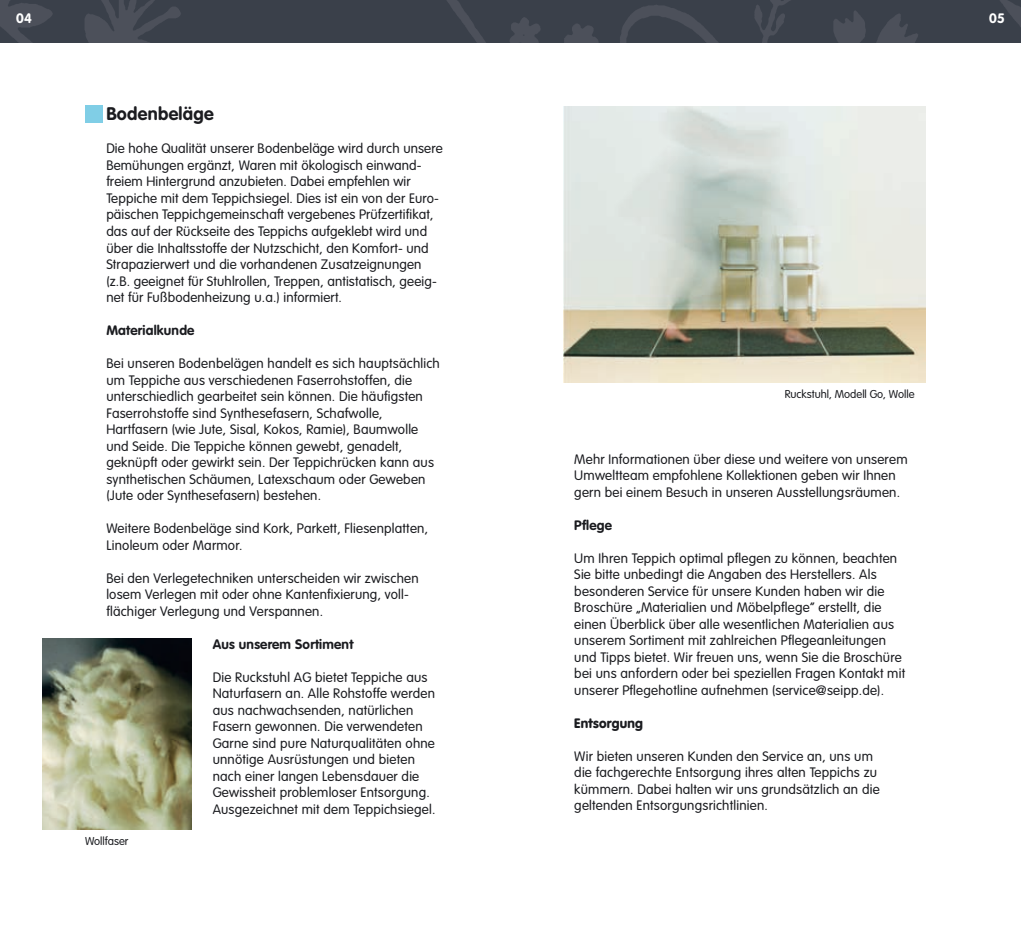
<style>
.page{position:relative;width:1021px;height:936px;background:#fff}
.page>*{position:absolute;margin:0;border:0;box-sizing:border-box;transform-origin:0 0}
.t1{font:700 18px "VAG Rounded";letter-spacing:.015em;color:#1b1c20}
.t2{font:300 13.5px/16.5px "VAG Rounded";letter-spacing:.015em;color:#1b1c20}
.t3{font:700 13.5px "VAG Rounded";letter-spacing:.015em;color:#1b1c20}
.t4{font:900 13.5px "VAG Rounded";letter-spacing:.015em;color:#1b1c20}
.t5{font:700 13.5px "VAG Rounded";color:#fff}
.t6{font:300 11.25px "VAG Rounded";color:#1b1c20}
</style>
<div class="page">
<img style="left:43px;top:638px;width:148px;height:191px">
<img style="left:563px;top:106px;width:362px;height:277px">
<img style="left:0;top:0;width:1020px;height:43px">
<div style="left:85px;top:105px;width:17px;height:17px;background:#80cee6"></div>
<p class="t5" style="left:16px;top:11px;width:17px">04</p>
<p class="t5" style="left:989px;top:11px;width:17px">05</p>
<h1 class="t1" style="left:106px;top:103px;width:109px">Bodenbeläge</h1>
<p class="t2" style="left:106px;top:140px;width:338px">Die hohe Qualität unserer Bodenbeläge wird durch unsere Bemühungen ergänzt, Waren mit ökologisch einwand&shy;freiem Hintergrund anzubieten. Dabei empfehlen wir Teppiche mit dem Teppichsiegel. Dies ist ein von der Euro&shy;päischen Teppichgemeinschaft vergebenes Prüfzertifikat, das auf der Rückseite des Teppichs aufgeklebt wird und über die Inhaltsstoffe der Nutzschicht, den Komfort- und Strapazierwert und die vorhandenen Zusatzeignungen (z.B. geeignet für Stuhlrollen, Treppen, antistatisch, geeig&shy;net für Fußbodenheizung u.a.) informiert.</p>
<p class="t3" style="left:106px;top:322px;width:90px">Materialkunde</p>
<p class="t2" style="left:106px;top:355px;width:335px">Bei unseren Bodenbelägen handelt es sich hauptsächlich um Teppiche aus verschiedenen Faserrohstoffen, die unterschiedlich gearbeitet sein können. Die häufigsten Faserrohstoffe sind Synthesefasern, Schafwolle, Hartfasern (wie Jute, Sisal, Kokos, Ramie), Baumwolle und Seide. Die Teppiche können gewebt, genadelt, geknüpft oder gewirkt sein. Der Teppichrücken kann aus synthetischen Schäumen, Latexschaum oder Geweben (Jute oder Synthesefasern) bestehen.</p>
<p class="t2" style="left:106px;top:520px;width:323px">Weitere Bodenbeläge sind Kork, Parkett, Fliesenplatten,<br>Linoleum oder Marmor.</p>
<p class="t2" style="left:106px;top:569px;width:314px">Bei den Verlegetechniken unterscheiden wir zwischen losem Verlegen mit oder ohne Kantenfixierung, voll&shy;flächiger Verlegung und Verspannen.</p>
<p class="t3" style="left:213px;top:636px;width:142px">Aus unserem Sortiment</p>
<p class="t2" style="left:213px;top:668px;width:224px">Die Ruckstuhl AG bietet Teppiche aus Naturfasern an. Alle Rohstoffe werden aus nachwachsenden, natürlichen Fasern gewonnen. Die verwendeten Garne sind pure Naturqualitäten ohne unnötige Ausrüstungen und bieten nach einer langen Lebensdauer die Gewissheit problemloser Entsorgung.<br>Ausgezeichnet mit dem Teppichsiegel.</p>
<p class="t6" style="left:85px;top:834px;width:45px">Wollfaser</p>
<p class="t6" style="left:784px;top:388px;width:131px">Ruckstuhl, Modell Go, Wolle</p>
<p class="t2" style="left:574px;top:450px;width:335px">Mehr Informationen über diese und weitere von unserem<br>Umweltteam empfohlene Kollektionen geben wir Ihnen gern bei einem Besuch in unseren Ausstellungsräumen.</p>
<p class="t3" style="left:574px;top:517px;width:39px">Pflege</p>
<p class="t2" style="left:574px;top:549px;width:332px">Um Ihren Teppich optimal pflegen zu können, beachten Sie bitte unbedingt die Angaben des Herstellers. Als besonderen Service für unsere Kunden haben wir die Broschüre „Materialien und Möbelpflege“ erstellt, die einen Überblick über alle wesentlichen Materialien aus unserem Sortiment mit zahlreichen Pflegeanleitungen und Tipps bietet. Wir freuen uns, wenn Sie die Broschüre bei uns anfordern oder bei speziellen Fragen Kontakt mit unserer Pflegehotline aufnehmen (service@seipp.de).</p>
<p class="t4" style="left:574px;top:714px;width:70px">Entsorgung</p>
<p class="t2" style="left:574px;top:747px;width:307px">Wir bieten unseren Kunden den Service an, uns um die fachgerechte Entsorgung ihres alten Teppichs zu kümmern. Dabei halten wir uns grundsätzlich an die geltenden Entsorgungsrichtlinien.</p>
</div>
